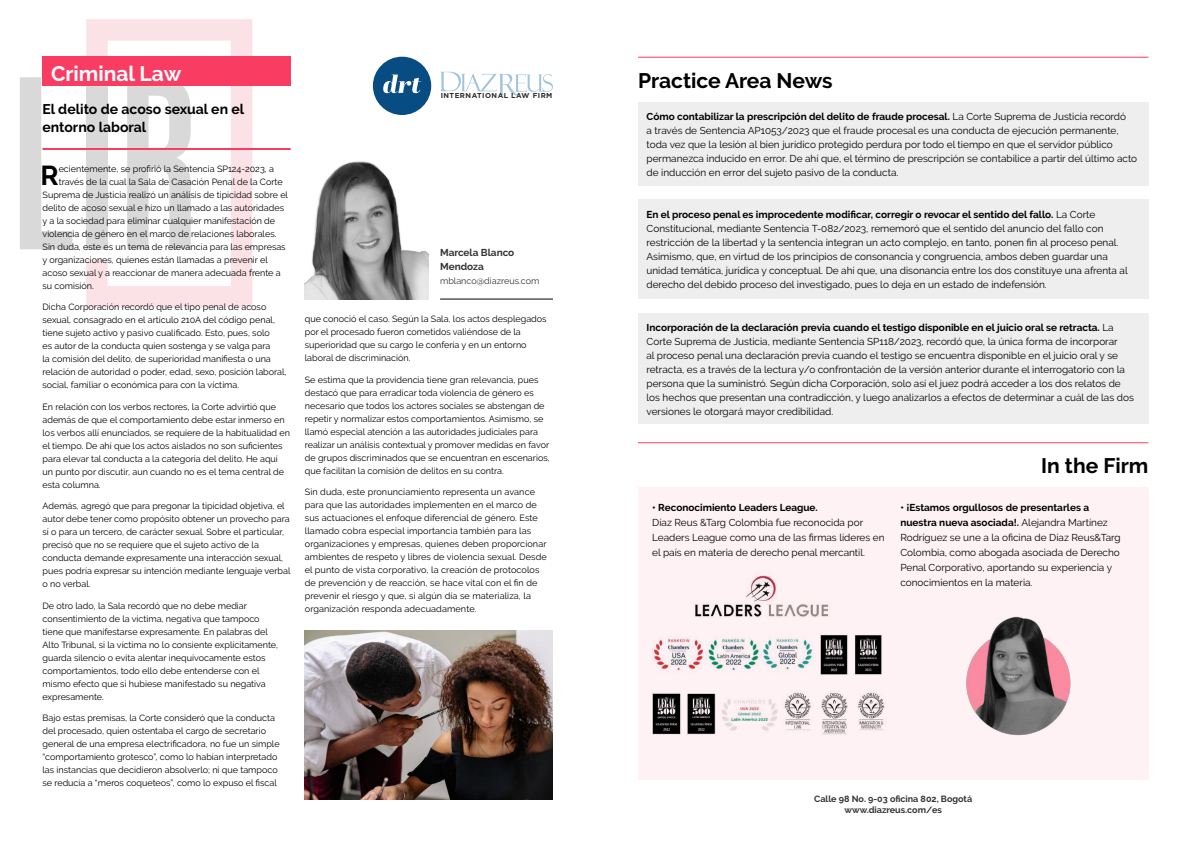
<style>
.page{position:relative;width:1191px;height:842px;background:#fff}
.page>*{position:absolute;margin:0;border:0;box-sizing:border-box;transform-origin:0 0}
.t1{font:700 27.3px "Raleway";color:#000}
.t2{font:700 21px "Raleway";color:#000}
.t3{font:700 21px "Raleway";color:#fff}
.t4{font:700 14px/18px "Raleway";color:#000}
.t5{font:10px/14px "Raleway";color:#000}
.t6{font:700 10px "Raleway";color:#000}
.t7{font:700 10px/14px "Raleway";color:#333}
.t8{font:9px/13px "Raleway";color:#000}
.t9{font:700 9px/10.8px "Raleway";color:#333;text-align:center}
.t10{font:9px "Raleway";color:#333}
.t11{font:700 7.1px "Gotham";letter-spacing:.065em;color:#2f2c29}
.s1{font-weight:700}
</style>
<div class="page">
<svg style="left:86px;top:19px;width:166px;height:288px"></svg>
<svg style="left:20px;top:77px;width:52px;height:172px"></svg>
<div style="left:86px;top:77px;width:22px;height:172px;background:#d9d9d9"></div>
<svg style="left:127px;top:86px;width:64px;height:163px"></svg>
<div style="left:43px;top:57px;width:248px;height:29px;background:#f83c62"></div>
<hr style="left:43px;top:148px;width:248px;height:2px;background:#f83c62">
<img style="left:305px;top:631px;width:248px;height:168px">
<hr style="left:440px;top:299px;width:113px;height:1px;background:#000">
<img style="left:305px;top:161px;width:124px;height:139px">
<div style="left:373px;top:57px;width:58px;height:58px;background:#074d84;border-radius:50%"></div>
<svg style="left:383px;top:75px;width:38px;height:18px"></svg>
<svg style="left:440px;top:72px;width:113px;height:23px"></svg>
<hr style="left:638px;top:57px;width:510px;height:1px;background:#f83c62">
<hr style="left:638px;top:442px;width:510px;height:1px;background:#f83c62">
<div style="left:638px;top:487px;width:510px;height:292px;background:#fef2f4"></div>
<div style="left:638px;top:102px;width:510px;height:84px;background:#eee"></div>
<div style="left:638px;top:313px;width:510px;height:110px;background:#eee"></div>
<div style="left:638px;top:200px;width:510px;height:99px;background:#eee"></div>
<img style="left:966px;top:616px;width:105px;height:120px">
<img style="left:695px;top:572px;width:133px;height:45px">
<img style="left:652px;top:635px;width:230px;height:40px">
<img style="left:652px;top:692px;width:233px;height:43px">
<h2 class="t3" style="left:51px;top:62px;width:132px">Criminal Law</h2>
<h3 class="t4" style="left:43px;top:100px;width:203px">El delito de acoso sexual en el entorno laboral</h3>
<h1 class="t1" style="left:40px;top:160px;width:20px">R</h1>
<p class="t8" style="left:59px;top:162px;width:217px">ecientemente, se profirió la Sentencia SP124-2023, a</p>
<p class="t8" style="left:59px;top:175px;width:226px">través de la cual la Sala de Casación Penal de la Corte</p>
<p class="t8" style="left:43px;top:188px;width:247px">Suprema de Justicia realizó un análisis de tipicidad sobre el</p>
<p class="t8" style="left:43px;top:201px;width:243px">delito de acoso sexual e hizo un llamado a las autoridades</p>
<p class="t8" style="left:43px;top:214px;width:234px">y a la sociedad para eliminar cualquier manifestación de</p>
<p class="t8" style="left:43px;top:227px;width:235px">violencia de género en el marco de relaciones laborales.</p>
<p class="t8" style="left:43px;top:240px;width:245px">Sin duda, este es un tema de relevancia para las empresas</p>
<p class="t8" style="left:43px;top:253px;width:227px">y organizaciones, quienes están llamadas a prevenir el</p>
<p class="t8" style="left:43px;top:266px;width:240px">acoso sexual y a reaccionar de manera adecuada frente a</p>
<p class="t8" style="left:43px;top:279px;width:53px">su comisión.</p>
<p class="t8" style="left:43px;top:301px;width:246px">Dicha Corporación recordó que el tipo penal de acoso sexual, consagrado en el artículo 210A del código penal, tiene sujeto activo y pasivo cualificado. Esto, pues, solo<br>es autor de la conducta quien sostenga y se valga para<br>la comisión del delito, de superioridad manifiesta o una relación de autoridad o poder, edad, sexo, posición laboral, social, familiar o económica para con la víctima.</p>
<p class="t8" style="left:43px;top:400px;width:249px">En relación con los verbos rectores, la Corte advirtió que además de que el comportamiento debe estar inmerso en los verbos allí enunciados, se requiere de la habitualidad en el tiempo. De ahí que los actos aislados no son suficientes para elevar tal conducta a la categoría del delito. He aquí un punto por discutir, aun cuando no es el tema central de esta columna.</p>
<p class="t8" style="left:43px;top:499px;width:249px">Además, agregó que para pregonar la tipicidad objetiva, el autor debe tener como propósito obtener un provecho para sí o para un tercero, de carácter sexual. Sobre el particular, precisó que no se requiere que el sujeto activo de la conducta demande expresamente una interacción sexual, pues podría expresar su intención mediante lenguaje verbal o no verbal.</p>
<p class="t8" style="left:43px;top:599px;width:237px">De otro lado, la Sala recordó que no debe mediar consentimiento de la víctima, negativa que tampoco tiene que manifestarse expresamente. En palabras del Alto Tribunal, si la víctima no lo consiente explícitamente, guarda silencio o evita alentar inequívocamente estos comportamientos, todo ello debe entenderse con el mismo efecto que si hubiese manifestado su negativa expresamente.</p>
<p class="t8" style="left:43px;top:711px;width:239px">Bajo estas premisas, la Corte consideró que la conducta del procesado, quien ostentaba el cargo de secretario general de una empresa electrificadora, no fue un simple “comportamiento grotesco”, como lo habían interpretado las instancias que decidieron absolverlo; ni que tampoco se reducía a “meros coqueteos”, como lo expuso el fiscal</p>
<p class="t11" style="left:441px;top:91px;width:113px">INTERNATIONAL LAW FIRM</p>
<p class="t7" style="left:440px;top:246px;width:76px">Marcela Blanco<br>Mendoza</p>
<p class="t10" style="left:440px;top:276px;width:101px">mblanco@diazreus.com</p>
<p class="t8" style="left:305px;top:312px;width:243px">que conoció el caso. Según la Sala, los actos desplegados por el procesado fueron cometidos valiéndose de la superioridad que su cargo le confería y en un entorno laboral de discriminación.</p>
<p class="t8" style="left:305px;top:373px;width:246px">Se estima que la providencia tiene gran relevancia, pues destacó que para erradicar toda violencia de género es necesario que todos los actores sociales se abstengan de repetir y normalizar estos comportamientos. Asimismo, se llamó especial atención a las autoridades judiciales para realizar un análisis contextual y promover medidas en favor de grupos discriminados que se encuentran en escenarios, que facilitan la comisión de delitos en su contra.</p>
<p class="t8" style="left:305px;top:485px;width:243px">Sin duda, este pronunciamiento representa un avance para que las autoridades implementen en el marco de sus actuaciones el enfoque diferencial de género. Este llamado cobra especial importancia también para las organizaciones y empresas, quienes deben proporcionar ambientes de respeto y libres de violencia sexual. Desde el punto de vista corporativo, la creación de protocolos de prevención y de reacción, se hace vital con el fin de prevenir el riesgo y que, si algún día se materializa, la organización responda adecuadamente.</p>
<h2 class="t2" style="left:638px;top:69px;width:196px">Practice Area News</h2>
<p class="t5" style="left:646px;top:110px;width:492px"><span class="s1">Cómo contabilizar la prescripción del delito de fraude procesal.</span> La Corte Suprema de Justicia recordó<br>a través de Sentencia AP1053/2023 que el fraude procesal es una conducta de ejecución permanente, toda vez que la lesión al bien jurídico protegido perdura por todo el tiempo en que el servidor público permanezca inducido en error. De ahí que, el término de prescripción se contabilice a partir del último acto de inducción en error del sujeto pasivo de la conducta.</p>
<p class="t5" style="left:646px;top:207px;width:483px"><span class="s1">En el proceso penal es improcedente modificar, corregir o revocar el sentido del fallo.</span> La Corte Constitucional, mediante Sentencia T-082/2023, rememoró que el sentido del anuncio del fallo con restricción de la libertad y la sentencia integran un acto complejo, en tanto, ponen fin al proceso penal.<br>Asimismo, que, en virtud de los principios de consonancia y congruencia, ambos deben guardar una unidad temática, jurídica y conceptual. De ahí que, una disonancia entre los dos constituye una afrenta al derecho del debido proceso del investigado, pues lo deja en un estado de indefensión.</p>
<p class="t5" style="left:646px;top:320px;width:489px"><span class="s1">Incorporación de la declaración previa cuando el testigo disponible en el juicio oral se retracta.</span> La Corte Suprema de Justicia, mediante Sentencia SP118/2023, recordó que, la única forma de incorporar<br>al proceso penal una declaración previa cuando el testigo se encuentra disponible en el juicio oral y se retracta, es a través de la lectura y/o confrontación de la versión anterior durante el interrogatorio con la persona que la suministró. Según dicha Corporación, solo así el juez podrá acceder a los dos relatos de los hechos que presentan una contradicción, y luego analizarlos a efectos de determinar a cuál de las dos versiones le otorgará mayor credibilidad.</p>
<p class="t6" style="left:652px;top:501px;width:167px">• Reconocimiento Leaders League.</p>
<p class="t5" style="left:652px;top:515px;width:234px;line-height:15px">Díaz Reus &amp;Targ Colombia fue reconocida por<br>Leaders League como una de las firmas líderes en el país en materia de derecho penal mercantil.</p>
<h2 class="t2" style="left:1041px;top:454px;width:109px">In the Firm</h2>
<p class="t5" style="left:900px;top:500px;width:222px;line-height:15px"><span class="s1">• ¡Estamos orgullosos de presentarles a nuestra nueva asociada!.</span> Alejandra Martínez Rodríguez se une a la oficina de Díaz Reus&amp;Targ Colombia, como abogada asociada de Derecho Penal Corporativo, aportando su experiencia y conocimientos en la materia.</p>
<p class="t9" style="left:814px;top:794px;width:159px">Calle 98 No. 9-03 oficina 802, Bogotá www.diazreus.com/es</p>
</div>
